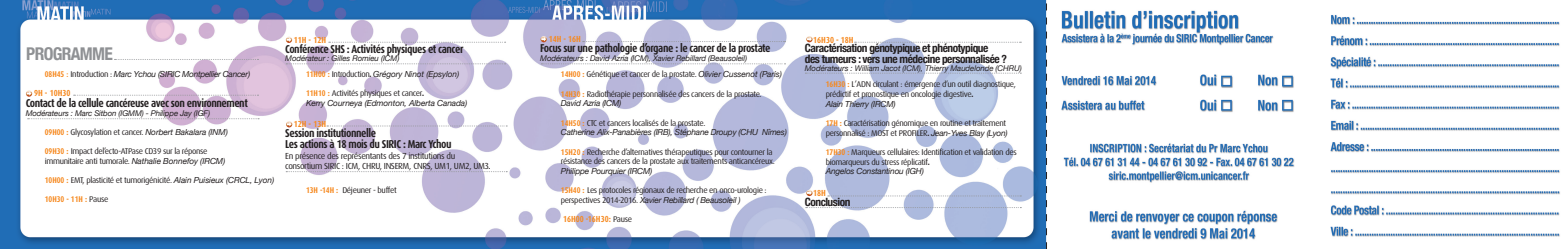
<style>
.page{position:relative;width:1563px;height:249px;background:#fff}
.page>*{position:absolute;margin:0;border:0;box-sizing:border-box;transform-origin:0 0}
.t1{font:700 condensed 17.5px "Helvetica Neue";letter-spacing:-.04em;color:#8f9194}
.t2{font:700 11.38px/10.5px "Dax Condensed";letter-spacing:-.04em;color:#231f20}
.t3{font:700 condensed 11.38px/10.5px "Helvetica Neue";letter-spacing:-.04em;color:#231f20}
.t4{font:8.75px/10.5px "Dax";letter-spacing:-.04em;color:#231f20}
.t5{font:700 8.75px "Dax Condensed";color:#f6891f}
.t6{font:8.31px/9.6px "Dax";letter-spacing:-.04em;color:#231f20}
.t7{font:italic 8.31px "Helvetica Neue";letter-spacing:-.025em;color:#231f20}
.t8{font:700 8.31px "Dax Condensed";color:#f6891f}
.t9{font:italic 7.88px "Helvetica Neue";letter-spacing:-.01em;color:#231f20}
.s1{font-family:"Dax Condensed";font-weight:700;font-style:normal;color:#f6891f}
.s2{font-family:"Dax Condensed";font-weight:500;font-style:normal;color:#f6891f}
.s3{font-family:"Dax";font-style:normal}
.s4{font-family:"Dax Condensed";font-weight:700;color:#f6891f}
.s5{font-family:"Helvetica Neue";font-style:italic}
.s6{font-family:"Dax";font-weight:400;color:#231f20}
.s7{font-weight:700;font-style:normal;font-stretch:condensed}
.s8{font-family:"Helvetica Neue";font-weight:700;font-stretch:condensed}
.s9{font-family:"Dax";font-weight:400;font-size:8.31px;color:#231f20}
</style>
<div class="page">
<img style="left:0;top:0;width:1560px;height:248px">
<svg style="left:1046px;top:0;width:1px;height:248px"></svg>
<svg style="left:26px;top:90px;width:6px;height:6px"></svg>
<svg style="left:74px;top:94px;width:184px;height:1px"></svg>
<svg style="left:115px;top:59px;width:143px;height:1px"></svg>
<svg style="left:28px;top:118px;width:231px;height:1px"></svg>
<svg style="left:286px;top:37px;width:6px;height:6px"></svg>
<svg style="left:540px;top:36px;width:7px;height:6px"></svg>
<svg style="left:806px;top:36px;width:6px;height:6px"></svg>
<svg style="left:806px;top:189px;width:6px;height:6px"></svg>
<svg style="left:329px;top:42px;width:176px;height:1px"></svg>
<svg style="left:583px;top:41px;width:202px;height:1px"></svg>
<svg style="left:854px;top:42px;width:167px;height:1px"></svg>
<svg style="left:828px;top:195px;width:193px;height:1px"></svg>
<svg style="left:806px;top:206px;width:215px;height:1px"></svg>
<svg style="left:805px;top:72px;width:216px;height:1px"></svg>
<svg style="left:327px;top:125px;width:180px;height:1px"></svg>
<svg style="left:286px;top:171px;width:221px;height:1px"></svg>
<svg style="left:286px;top:121px;width:6px;height:6px"></svg>
<svg style="left:286px;top:63px;width:219px;height:1px"></svg>
<svg style="left:541px;top:63px;width:244px;height:1px"></svg>
<p class="t1" style="left:26px;top:39px;width:88px">PROGRAMME</p>
<p class="t7" style="left:45px;top:68px;width:207px"><span class="s1">08H45</span> <span class="s2">:</span> <span class="s3">Introduction :</span> Marc Ychou (SIRIC Montpellier Cancer)</p>
<p class="t5" style="left:34px;top:88px;width:38px">9H - 10H30</p>
<p class="t2" style="left:26px;top:97px;width:224px">Contact de la cellule cancéreuse avec son environnement</p>
<p class="t9" style="left:26px;top:107px;width:186px">Modérateurs : Marc Sitbon (IGMM) - Philippe Jay (IGF)</p>
<p class="t6" style="left:45px;top:127px;width:185px"><span class="s4">09H00 :</span> Glycosylation et cancer. <span class="s5">Norbert Bakalara (INM)</span></p>
<p class="t6" style="left:45px;top:146px;width:164px"><span class="s4">09H30 :</span> Impact del’ecto-ATPase CD39 sur la réponse</p>
<p class="t6" style="left:45px;top:156px;width:182px">immunitaire anti tumorale. <span class="s5">Nathalie Bonnefoy (IRCM)</span></p>
<p class="t6" style="left:45px;top:175px;width:231px"><span class="s4">10H00 :</span> EMT, plasticité et tumorigénicité. <span class="s5">Alain Puisieux (CRCL, Lyon)</span></p>
<p class="t8" style="left:45px;top:194px;width:65px">10H30 - 11H : <span class="s6">Pause</span></p>
<p class="t5" style="left:294px;top:35px;width:34px">11H - 12H</p>
<p class="t2" style="left:285px;top:43px;width:180px">Conférence SHS : Activités physiques et cancer</p>
<p class="t9" style="left:285px;top:53px;width:116px">Modérateur : Gilles Romieu (ICM)</p>
<p class="t7" style="left:306px;top:68px;width:155px"><span class="s1">11H00 :</span> <span class="s3">Introduction</span><span class="s7">.</span> Grégory Ninot (Epsylon)</p>
<p class="t6" style="left:306px;top:88px;width:120px"><span class="s4">11H10 :</span> Activités physiques et cancer<span class="s8">.</span></p>
<p class="t7" style="left:306px;top:97px;width:163px">Kerry Courneya (Edmonton, Alberta Canada)</p>
<p class="t5" style="left:294px;top:119px;width:34px">12H - 13H</p>
<p class="t2" style="left:285px;top:128px;width:168px">Session institutionnelle<br>Les actions à 18 mois du SIRIC : Marc Ychou</p>
<p class="t4" style="left:285px;top:150px;width:207px">En présence des représentants des 7 institutions du consortium SIRIC : ICM, CHRU, INSERM, CNRS, UM1, UM2, UM3<span class="s5">.</span></p>
<p class="t6" style="left:306px;top:185px;width:92px"><span class="s4">13H -14H :</span> Déjeuner - buffet</p>
<p class="t5" style="left:549px;top:34px;width:34px">14H - 16H</p>
<p class="t2" style="left:540px;top:43px;width:232px">Focus sur une pathologie d’organe : le cancer de la prostate</p>
<p class="t9" style="left:540px;top:52px;width:209px">Modérateurs : David Azria (ICM), Xavier Rebillard (Beausoleil)</p>
<p class="t6" style="left:561px;top:70px;width:223px"><span class="s4">14H00 :</span> Génétique et cancer de la prostate. <span class="s5">Olivier Cussenot (Paris)</span></p>
<p class="t6" style="left:561px;top:89px;width:202px"><span class="s4">14H30 :</span> Radiothérapie personnalisée des cancers de la prostate.</p>
<p class="t7" style="left:561px;top:97px;width:62px">David Azria (ICM)</p>
<p class="t6" style="left:561px;top:118px;width:146px"><span class="s4">14H50 :</span> CTC et cancers localisés de la prostate.</p>
<p class="t7" style="left:561px;top:126px;width:227px">Catherine Alix-Panabières (IRB), Stéphane Droupy (CHU Nîmes)</p>
<p class="t6" style="left:561px;top:147px;width:216px"><span class="s4">15H20 :</span> Recherche d’alternatives thérapeutiques pour contourner la résistance des cancers de la prostate aux traitements anticancéreux.</p>
<p class="t7" style="left:561px;top:164px;width:93px">Philippe Pourquier (IRCM)</p>
<p class="t6" style="left:561px;top:185px;width:207px"><span class="s4">15H40 :</span> Les protocoles régionaux de recherche en onco-urologie : perspectives 2014-2016. <span class="s5">Xavier Rebillard ( Beausoleil )</span></p>
<p class="t5" style="left:563px;top:214px;width:71px">16H00 -16H30: <span class="s9">Pause</span></p>
<p class="t5" style="left:813px;top:34px;width:42px">16H30 - 18H</p>
<p class="t3" style="left:805px;top:42px;width:204px">Caractérisation génotypique et phénotypique<br>des tumeurs : vers une médecine personnalisée ?</p>
<p class="t9" style="left:805px;top:62px;width:218px">Modérateurs : William Jacot (ICM), Thierry Maudelonde (CHRU)</p>
<p class="t6" style="left:826px;top:79px;width:192px"><span class="s4">16H30 :</span> L’ADN circulant : émergence d’un outil diagnostique, prédictif et pronostique en oncologie digestive<span class="s8">.</span></p>
<p class="t7" style="left:826px;top:97px;width:71px">Alain Thierry (IRCM)</p>
<p class="t6" style="left:826px;top:118px;width:183px"><span class="s4">17H :</span> Caractérisation génomique en routine et traitement personnalisé : MOST et PROFILER<span class="s8">.</span> <span class="s5">Jean-Yves Blay (Lyon)</span></p>
<p class="t6" style="left:826px;top:147px;width:192px"><span class="s4">17H30 :</span> Marqueurs cellulaires: Identification et validation des biomarqueurs du stress réplicatif<span class="s8">.</span></p>
<p class="t7" style="left:826px;top:165px;width:100px">Angelos Constantinou (IGH)</p>
<p class="t5" style="left:813px;top:188px;width:14px">18H</p>
<p class="t3" style="left:805px;top:195px;width:47px">Conclusion</p>
</div>
